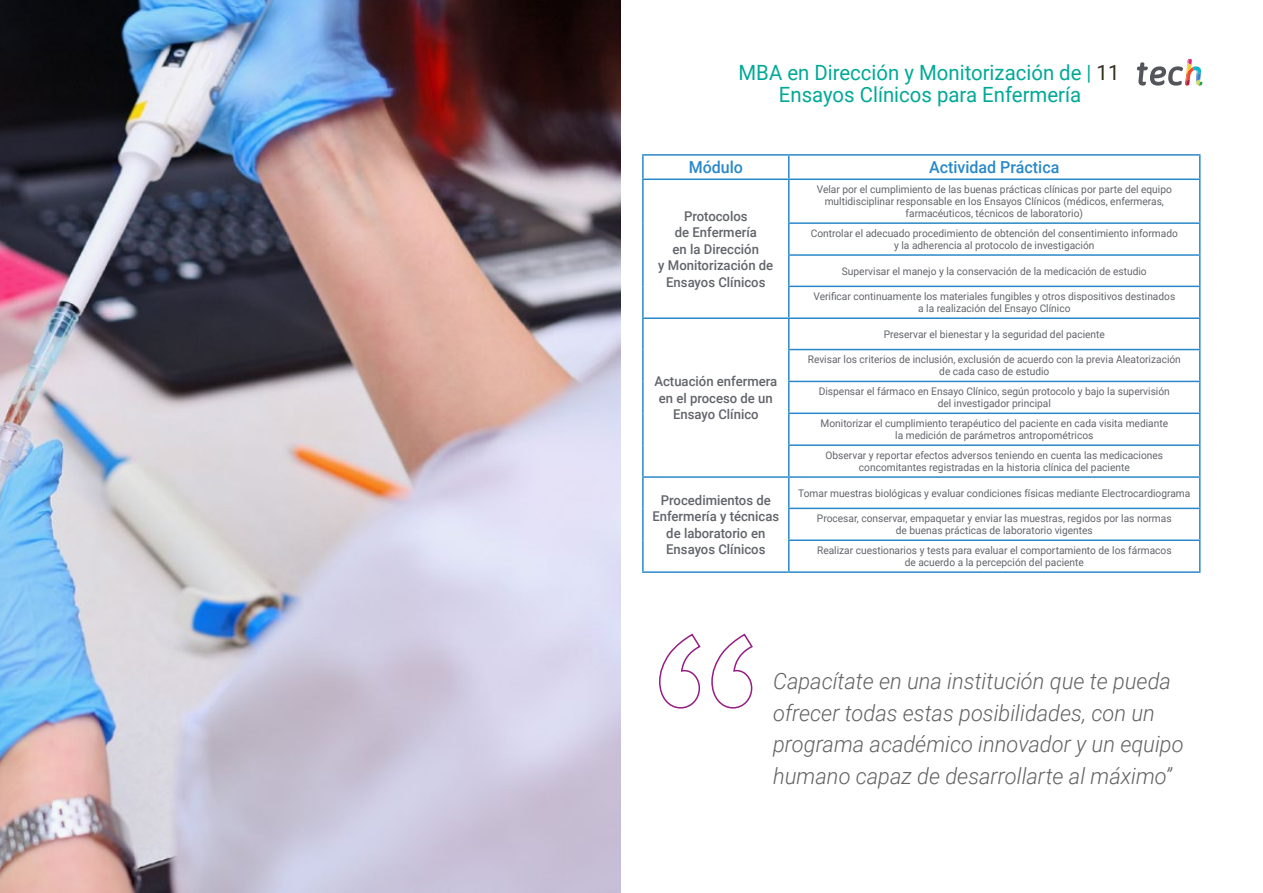
<style>
.page{position:relative;width:1263px;height:893px;background:#fff}
.page>*{position:absolute;margin:0;border:0;box-sizing:border-box;transform-origin:0 0}
.t1{font:italic 300 22.5px/31.5px "Roboto";color:#646363}
.t2{font:21px/22.5px "Roboto";color:#00a996;text-align:center}
.t3{font:500 16.5px "Roboto";color:#2988c9}
.t4{font:500 13.5px/16.5px "Roboto";color:#61646a;text-align:center}
.t5{font:10.5px/12px "Roboto";color:#61646a;text-align:center}
.s1{color:#312e20}
</style>
<div class="page">
<img style="left:0;top:0;width:621px;height:893px">
<hr style="left:1199px;top:224px;width:1px;height:30px;background:#2988c9">
<hr style="left:788px;top:254px;width:412px;height:2px;background:#2988c9">
<hr style="left:1199px;top:256px;width:1px;height:30px;background:#2988c9">
<hr style="left:788px;top:286px;width:412px;height:1px;background:#2988c9">
<hr style="left:1199px;top:287px;width:1px;height:30px;background:#2988c9">
<hr style="left:642px;top:571px;width:147px;height:2px;background:#2988c9">
<hr style="left:789px;top:571px;width:411px;height:2px;background:#2988c9">
<hr style="left:642px;top:319px;width:2px;height:31px;background:#2988c9">
<hr style="left:642px;top:350px;width:2px;height:31px;background:#2988c9">
<hr style="left:642px;top:381px;width:2px;height:32px;background:#2988c9">
<hr style="left:642px;top:413px;width:2px;height:32px;background:#2988c9">
<hr style="left:642px;top:445px;width:2px;height:31px;background:#2988c9">
<hr style="left:789px;top:317px;width:411px;height:2px;background:#2988c9">
<hr style="left:788px;top:319px;width:1px;height:30px;background:#2988c9">
<hr style="left:1199px;top:319px;width:1px;height:30px;background:#2988c9">
<hr style="left:788px;top:349px;width:412px;height:1px;background:#2988c9">
<hr style="left:788px;top:350px;width:1px;height:31px;background:#2988c9">
<hr style="left:1199px;top:350px;width:1px;height:31px;background:#2988c9">
<hr style="left:788px;top:381px;width:412px;height:1px;background:#2988c9">
<hr style="left:788px;top:382px;width:1px;height:31px;background:#2988c9">
<hr style="left:1199px;top:382px;width:1px;height:31px;background:#2988c9">
<hr style="left:788px;top:413px;width:412px;height:1px;background:#2988c9">
<hr style="left:788px;top:414px;width:1px;height:30px;background:#2988c9">
<hr style="left:1199px;top:414px;width:1px;height:30px;background:#2988c9">
<hr style="left:788px;top:444px;width:412px;height:2px;background:#2988c9">
<hr style="left:788px;top:446px;width:1px;height:30px;background:#2988c9">
<hr style="left:1199px;top:446px;width:1px;height:30px;background:#2988c9">
<hr style="left:642px;top:476px;width:147px;height:2px;background:#2988c9">
<hr style="left:642px;top:478px;width:2px;height:30px;background:#2988c9">
<hr style="left:642px;top:508px;width:2px;height:32px;background:#2988c9">
<hr style="left:642px;top:540px;width:2px;height:31px;background:#2988c9">
<hr style="left:789px;top:476px;width:411px;height:2px;background:#2988c9">
<hr style="left:788px;top:478px;width:1px;height:30px;background:#2988c9">
<hr style="left:1199px;top:478px;width:1px;height:30px;background:#2988c9">
<hr style="left:788px;top:508px;width:412px;height:1px;background:#2988c9">
<hr style="left:788px;top:509px;width:1px;height:30px;background:#2988c9">
<hr style="left:1199px;top:509px;width:1px;height:30px;background:#2988c9">
<hr style="left:788px;top:539px;width:412px;height:2px;background:#2988c9">
<hr style="left:788px;top:541px;width:1px;height:30px;background:#2988c9">
<hr style="left:1199px;top:541px;width:1px;height:30px;background:#2988c9">
<hr style="left:642px;top:154px;width:147px;height:2px;background:#2988c9">
<hr style="left:642px;top:156px;width:2px;height:23px;background:#2988c9">
<hr style="left:789px;top:154px;width:411px;height:2px;background:#2988c9">
<svg style="left:788px;top:156px;width:1px;height:23px"></svg>
<svg style="left:1199px;top:156px;width:1px;height:23px"></svg>
<hr style="left:642px;top:179px;width:147px;height:1px;background:#2988c9">
<hr style="left:642px;top:180px;width:2px;height:43px;background:#2988c9">
<hr style="left:642px;top:223px;width:2px;height:32px;background:#2988c9">
<hr style="left:788px;top:224px;width:1px;height:30px;background:#2988c9">
<hr style="left:642px;top:255px;width:2px;height:31px;background:#2988c9">
<hr style="left:788px;top:256px;width:1px;height:30px;background:#2988c9">
<hr style="left:642px;top:286px;width:2px;height:31px;background:#2988c9">
<hr style="left:788px;top:287px;width:1px;height:30px;background:#2988c9">
<hr style="left:642px;top:317px;width:147px;height:2px;background:#2988c9">
<hr style="left:789px;top:179px;width:411px;height:1px;background:#2988c9">
<hr style="left:788px;top:180px;width:1px;height:42px;background:#2988c9">
<hr style="left:1199px;top:180px;width:1px;height:42px;background:#2988c9">
<hr style="left:788px;top:222px;width:412px;height:2px;background:#2988c9">
<svg style="left:659px;top:633px;width:94px;height:76px"></svg>
<svg style="left:1137px;top:59px;width:65px;height:27px"></svg>
<h2 class="t2" style="left:738px;top:60px;width:382px">MBA en Dirección y Monitorización de | <span class="s1">11<br></span>Ensayos Clínicos para Enfermería</h2>
<h3 class="t3" style="left:689px;top:156px;width:56px">Módulo</h3>
<h3 class="t3" style="left:929px;top:156px;width:132px">Actividad Práctica</h3>
<p class="t4" style="left:658px;top:207px;width:116px">Protocolos<br>de Enfermería<br>en la Dirección<br>y Monitorización de<br>Ensayos Clínicos</p>
<p class="t5" style="left:817px;top:183px;width:357px">Velar por el cumplimiento de las buenas prácticas clínicas por parte del equipo multidisciplinar responsable en los Ensayos Clínicos (médicos, enfermeras, farmacéuticos, técnicos de laboratorio)</p>
<p class="t5" style="left:811px;top:227px;width:369px">Controlar el adecuado procedimiento de obtención del consentimiento informado y la adherencia al protocolo de investigación</p>
<p class="t5" style="left:842px;top:264px;width:306px">Supervisar el manejo y la conservación de la medicación de estudio</p>
<p class="t5" style="left:813px;top:290px;width:363px">Verificar continuamente los materiales fungibles y otros dispositivos destinados a la realización del Ensayo Clínico</p>
<p class="t4" style="left:654px;top:373px;width:124px">Actuación enfermera en el proceso de un<br>Ensayo Clínico</p>
<p class="t4" style="left:652px;top:491px;width:128px">Procedimientos de<br>Enfermería y técnicas de laboratorio en<br>Ensayos Clínicos</p>
<p class="t5" style="left:884px;top:328px;width:223px">Preservar el bienestar y la seguridad del paciente</p>
<p class="t5" style="left:808px;top:353px;width:375px">Revisar los criterios de inclusión, exclusión de acuerdo con la previa Aleatorización de cada caso de estudio</p>
<p class="t5" style="left:819px;top:385px;width:352px">Dispensar el fármaco en Ensayo Clínico, según protocolo y bajo la supervisión del investigador principal</p>
<p class="t5" style="left:820px;top:417px;width:349px">Monitorizar el cumplimiento terapéutico del paciente en cada visita mediante la medición de parámetros antropométricos</p>
<p class="t5" style="left:825px;top:449px;width:339px">Observar y reportar efectos adversos teniendo en cuenta las medicaciones concomitantes registradas en la historia clínica del paciente</p>
<p class="t5" style="left:798px;top:486px;width:394px">Tomar muestras biológicas y evaluar condiciones físicas mediante Electrocardiograma</p>
<p class="t5" style="left:817px;top:512px;width:356px">Procesar, conservar, empaquetar y enviar las muestras, regidos por las normas de buenas prácticas de laboratorio vigentes</p>
<p class="t5" style="left:817px;top:544px;width:356px">Realizar cuestionarios y tests para evaluar el comportamiento de los fármacos de acuerdo a la percepción del paciente</p>
<h1 class="t1" style="left:773px;top:664px;width:412px">Capacítate en una institución que te pueda ofrecer todas estas posibilidades, con un programa académico innovador y un equipo humano capaz de desarrollarte al máximo”</h1>
</div>
